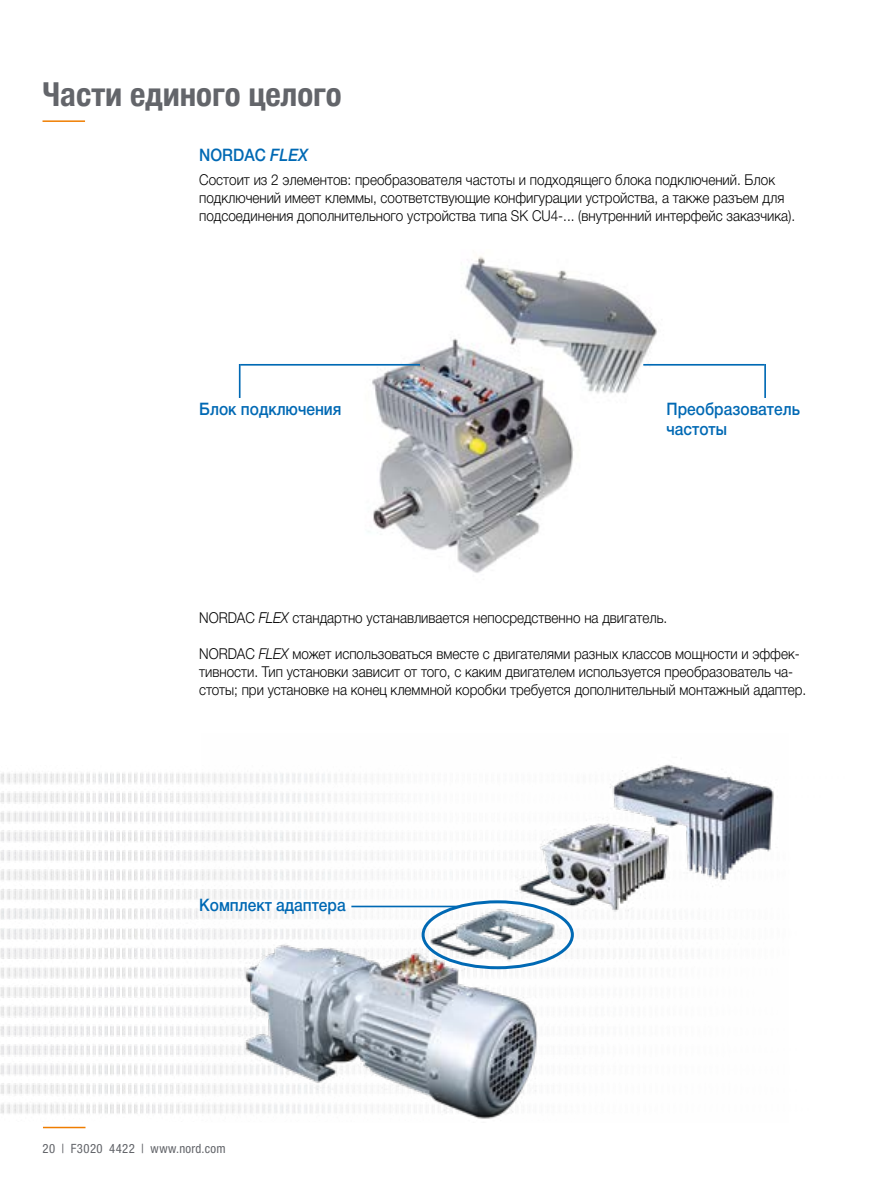
<style>
.page{position:relative;width:893px;height:1188px;background:#fff}
.page>*{position:absolute;margin:0;border:0;box-sizing:border-box;transform-origin:0 0}
.t1{font:700 condensed 33px "Helvetica Neue LTCYR";color:#63656a}
.t2{font:500 17.25px/20.7px "Helvetica Neue Cyr";color:#0069b4;scale:.9 1}
.t3{font:300 15px/18px "Helvetica Neue Cyr";color:#000;scale:.9 1}
.t4{font:condensed 12.75px "Helvetica Neue LT Pro";letter-spacing:.03em;color:#63656a}
.s1{font-style:italic}
.s2{font-family:"Helvetica Neue";font-style:italic}
</style>
<div class="page">
<hr style="left:43px;top:1127px;width:42px;height:1px;background:#ef7d00">
<hr style="left:43px;top:120px;width:42px;height:2px;background:#ef7d00">
<img style="left:0;top:773px;width:202px;height:341px">
<img style="left:368px;top:256px;width:289px;height:317px">
<img style="left:202px;top:764px;width:572px;height:355px">
<hr style="left:239px;top:364px;width:2px;height:34px;background:#0069b4">
<hr style="left:240px;top:364px;width:180px;height:2px;background:#0069b4">
<hr style="left:764px;top:364px;width:2px;height:34px;background:#0069b4">
<hr style="left:643px;top:364px;width:122px;height:2px;background:#0069b4">
<div style="left:422px;top:900px;width:152px;height:69px;border:3px solid #0069b4;border-radius:50%"></div>
<hr style="left:351px;top:906px;width:108px;height:1px;background:#0069b4">
<h1 class="t1" style="left:43px;top:76px;width:301px">Части единого целого</h1>
<p class="t2" style="left:199px;top:145px;width:123px">NORDAC <span class="s1">FLEX</span></p>
<p class="t3" style="left:199px;top:171px;width:664px">Состоит из 2 элементов: преобразователя частоты и подходящего блока подключений. Блок подключений имеет клеммы, соответствующие конфигурации устройства, а также разъем для подсоединения дополнительного устройства типа SK CU4-... (внутренний интерфейс заказчика).</p>
<p class="t2" style="left:199px;top:398px;width:160px">Блок подключения</p>
<p class="t2" style="left:666px;top:398px;width:150px">Преобразователь частоты</p>
<p class="t3" style="left:199px;top:609px;width:522px">NORDAC <span class="s2">FLEX</span> стандартно устанавливается непосредственно на двигатель.</p>
<p class="t3" style="left:199px;top:645px;width:676px">NORDAC <span class="s1">FLEX</span> может использоваться вместе с двигателями разных классов мощности и эффек&shy;тивности. Тип установки зависит от того, с каким двигателем используется преобразователь ча&shy;стоты; при установке на конец клеммной коробки требуется дополнительный монтажный адаптер.</p>
<p class="t2" style="left:199px;top:894px;width:164px">Комплект адаптера</p>
<p class="t4" style="left:43px;top:1141px;width:185px">20 | F3020 4422 | www.nord.com</p>
</div>
